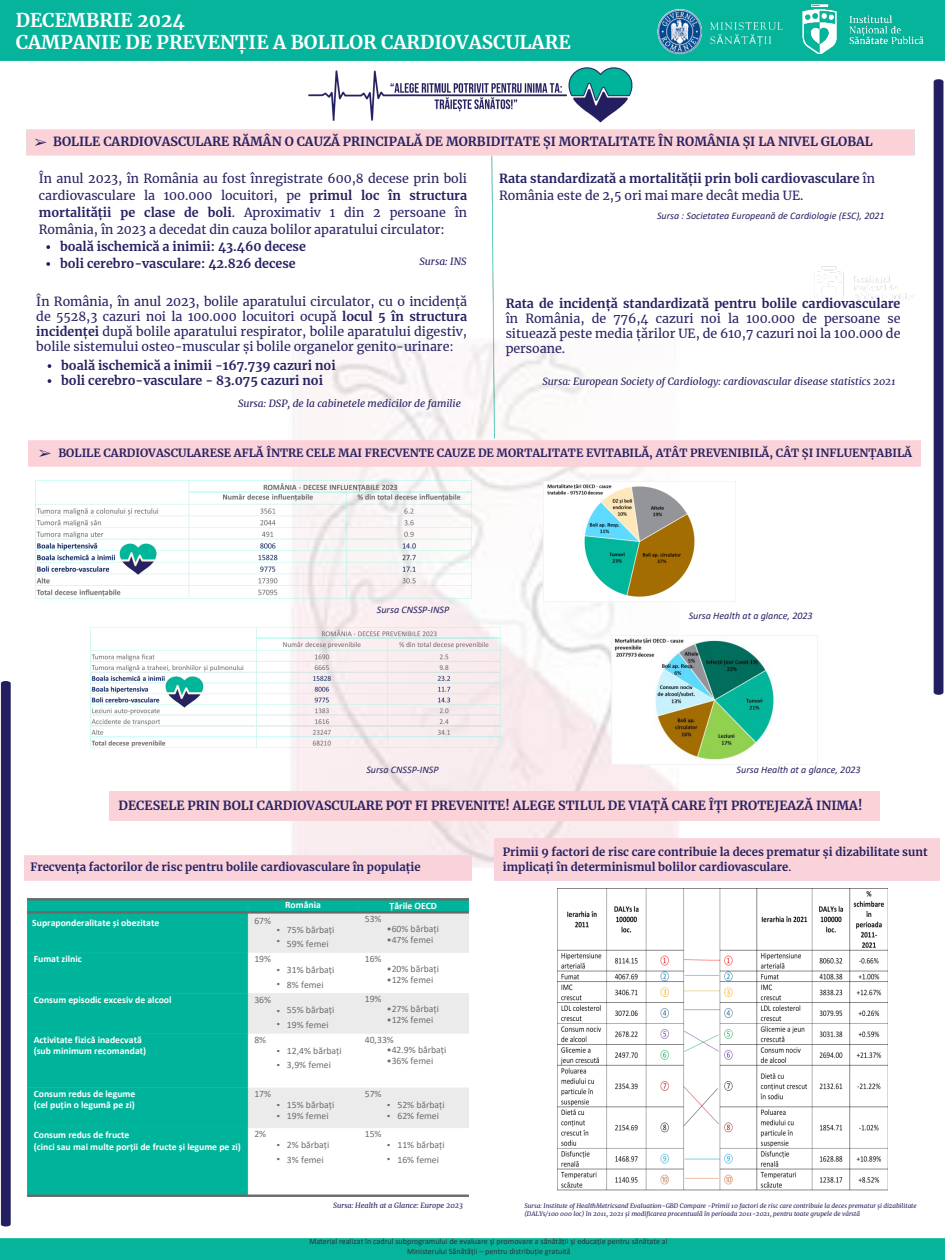
<style>
.page{position:relative;width:945px;height:1260px;background:#fff}
.page>*{position:absolute;margin:0;border:0;box-sizing:border-box;transform-origin:0 0}
.t1{font:700 18.75px/21.9px "Merriweather";color:#fff}
.t2{font:13.75px "Free Serif";color:#262262}
.t3{font:12.5px/15px "Merriweather";color:#262262;text-align:justify}
.t4{font:700 12.5px/16.9px "Merriweather";color:#262262}
.t5{font:700 11.25px/15px "Merriweather";color:#262262}
.t6{font:italic 10px "Calibri";color:#262262}
.t7{font:italic 10px "Merriweather";color:#262262}
.t8{font:9.75px/14.5px "Calibri";color:#6d6d6d}
.t9{font:700 9.75px/10.9px "Calibri";color:#fff}
.t10{font:9.75px/10.9px "IBM Plex Sans";color:#6d6d6d}
.t11{font:8.12px "Calibri";color:#333}
.t12{font:italic 7.25px "Merriweather";color:#262262}
.t13{font:italic 6.25px/7.2px "Merriweather";color:#262262}
.s1{font-family:"Free Serif";font-weight:400;font-size:13.75px}
.s2{font-weight:700}
.s3{font-weight:400}
</style>
<div class="page">
<img style="left:1px;top:0;width:944px;height:1260px">
<img style="left:105px;top:467px;width:758px;height:536px">
<div style="left:29px;top:445px;width:891px;height:22px;background:#fad2d7"></div>
<img style="left:36px;top:480px;width:436px;height:121px">
<img style="left:119px;top:543px;width:38px;height:31px">
<img style="left:91px;top:627px;width:409px;height:125px">
<img style="left:166px;top:677px;width:37px;height:31px">
<img style="left:558px;top:889px;width:330px;height:319px">
<div style="left:25px;top:855px;width:447px;height:26px;background:#fad2da"></div>
<div style="left:495px;top:839px;width:444px;height:42px;background:#fad2da"></div>
<img style="left:307px;top:64px;width:331px;height:59px">
<div style="left:110px;top:791px;width:769px;height:29px;background:#fad2d7"></div>
<img style="left:21px;top:892px;width:454px;height:311px">
<img style="left:20px;top:123px;width:900px;height:322px">
<img style="left:635px;top:2px;width:166px;height:54px">
<img style="left:796px;top:2px;width:132px;height:52px">
<img style="left:543px;top:482px;width:192px;height:120px">
<img style="left:612px;top:636px;width:205px;height:128px">
<svg style="left:46px;top:245px;width:4px;height:4px"></svg>
<svg style="left:46px;top:262px;width:4px;height:4px"></svg>
<svg style="left:48px;top:364px;width:3px;height:4px"></svg>
<svg style="left:48px;top:379px;width:3px;height:4px"></svg>
<p class="t1" style="left:16px;top:9px;width:556px">DECEMBRIE 2024<br>CAMPANIE DE PREVENȚIE A BOLILOR CARDIOVASCULARE</p>
<h6 class="t4" style="left:35px;top:133px;width:840px"><span class="s1">➢</span> BOLILE CARDIOVASCULARE RĂMÂN O CAUZĂ PRINCIPALĂ DE MORBIDITATE ȘI MORTALITATE ÎN ROMÂNIA ȘI LA NIVEL GLOBAL</h6>
<h6 class="t3" style="left:39px;top:170px;width:430px;line-height:16.9px">În anul 2023, în România au fost înregistrate 600,8 decese prin boli cardiovasculare la 100.000 locuitori, pe <span class="s2">primul loc în structura mortalității pe clase de boli</span>. Aproximativ</h6>
<p class="t3" style="left:330px;top:205px;width:139px">1 din 2 persoane în</p>
<p class="t3" style="left:39px;top:222px;width:408px">România, în 2023 a decedat din cauza bolilor aparatului circulator:</p>
<p class="t4" style="left:60px;top:238px;width:247px">boală ischemică a inimii: 43.460 decese</p>
<p class="t4" style="left:60px;top:255px;width:237px">boli cerebro-vasculare: 42.826 decese</p>
<h6 class="t3" style="left:36px;top:294px;width:432px">În România, în anul 2023, bolile aparatului circulator, cu o incidență de 5528,3 cazuri noi la 100.000 locuitori ocupă <span class="s2">locul 5 în structura incidenței</span> după bolile aparatului respirator, bolile aparatului digestiv,</h6>
<h6 class="t3" style="left:36px;top:339px;width:419px">bolile sistemului osteo-muscular și bolile organelor genito-urinare:</h6>
<p class="t4" style="left:61px;top:357px;width:276px">boală ischemică a inimii -167.739 cazuri noi</p>
<h6 class="t4" style="left:61px;top:372px;width:263px">boli cerebro-vasculare - 83.075 cazuri noi</h6>
<h6 class="t7" style="left:419px;top:255px;width:49px">Sursa: INS</h6>
<h6 class="t7" style="left:238px;top:397px;width:225px">Sursa: DSP, de la cabinetele medicilor de familie</h6>
<p class="t4" style="left:499px;top:170px;width:377px">Rata standardizată a mortalității prin boli cardiovasculare <span class="s3">în<br>România este de 2,5 ori mai mare decât media UE.</span></p>
<p class="t6" style="left:657px;top:211px;width:229px">Sursa : Societatea Europeană de Cardiologie (ESC), 2021</p>
<p class="t3" style="left:506px;top:296px;width:396px"><span class="s2">Rata de incidență standardizată pentru bolile cardiovasculare </span>în România, de 776,4 cazuri noi la 100.000 de persoane se situează peste media țărilor UE, de 610,7 cazuri noi la 100.000 de</p>
<p class="t3" style="left:506px;top:341px;width:61px">persoane.</p>
<h6 class="t7" style="left:542px;top:375px;width:355px">Sursa: European Society of Cardiology: cardiovascular disease statistics 2021</h6>
<h6 class="t5" style="left:58px;top:445px;width:855px">BOLILE CARDIOVASCULARESE AFLĂ ÎNTRE CELE MAI FRECVENTE CAUZE DE MORTALITATE EVITABILĂ, ATÂT PREVENIBILĂ, CÂT ȘI INFLUENȚABILĂ</h6>
<h6 class="t2" style="left:39px;top:445px;width:14px">➢</h6>
<h6 class="t6" style="left:377px;top:605px;width:74px">Sursa CNSSP-INSP</h6>
<h6 class="t6" style="left:366px;top:765px;width:74px">Sursa CNSSP-INSP</h6>
<h6 class="t6" style="left:689px;top:611px;width:126px">Sursa Health at a glance, 2023</h6>
<p class="t6" style="left:737px;top:765px;width:126px">Sursa Health at a glance, 2023</p>
<p class="t4" style="left:119px;top:797px;width:745px">DECESELE PRIN BOLI CARDIOVASCULARE POT FI PREVENITE! ALEGE STILUL DE VIAȚĂ CARE ÎȚI PROTEJEAZĂ INIMA!</p>
<h5 class="t5" style="left:30px;top:860px;width:392px">Frecvența factorilor de risc pentru bolile cardiovasculare în populație</h5>
<p class="t9" style="left:32px;top:918px;width:129px">Supraponderalitate și obezitate</p>
<h2 class="t9" style="left:34px;top:954px;width:50px">Fumat zilnic</h2>
<p class="t9" style="left:34px;top:995px;width:139px">Consum episodic excesiv de alcool</p>
<p class="t9" style="left:34px;top:1035px;width:114px">Activitate fizică inadecvată (sub minimum recomandat)</p>
<p class="t9" style="left:34px;top:1089px;width:103px">Consum redus de legume (cel puțin o legumă pe zi)</p>
<p class="t9" style="left:34px;top:1130px;width:209px;line-height:11.4px">Consum redus de fructe<br>(cinci sau mai multe porții de fructe și legume pe zi)</p>
<h5 class="t9" style="left:285px;top:900px;width:37px">România</h5>
<h5 class="t8" style="left:287px;top:923px;width:49px">75% bărbați<br>59% femei</h5>
<h5 class="t8" style="left:287px;top:963px;width:49px">31% bărbați<br>8% femei</h5>
<h5 class="t8" style="left:287px;top:1004px;width:49px">55% bărbați<br>19% femei</h5>
<h5 class="t8" style="left:287px;top:1044px;width:56px">12,4% bărbați<br>3,9% femei</h5>
<h4 class="t8" style="left:254px;top:914px;width:18px">67%</h4>
<p class="t8" style="left:254px;top:953px;width:18px">19%</p>
<h3 class="t8" style="left:254px;top:993px;width:18px">36%</h3>
<h6 class="t10" style="left:276px;top:924px;width:5px">• •</h6>
<h6 class="t10" style="left:276px;top:964px;width:5px">•</h6>
<p class="t10" style="left:276px;top:978px;width:5px">•</p>
<p class="t10" style="left:276px;top:1005px;width:5px">•</p>
<h6 class="t10" style="left:276px;top:1018px;width:5px">•</h6>
<p class="t10" style="left:276px;top:1045px;width:5px">•</p>
<p class="t10" style="left:276px;top:1058px;width:5px">•</p>
<p class="t10" style="left:276px;top:1099px;width:5px">• •</p>
<p class="t10" style="left:276px;top:1138px;width:5px;line-height:13.6px">• •</p>
<h2 class="t8" style="left:254px;top:1033px;width:13px">8%</h2>
<p class="t8" style="left:254px;top:1087px;width:18px">17%</p>
<p class="t8" style="left:287px;top:1100px;width:49px;line-height:10.9px">15% bărbați<br>19% femei</p>
<h5 class="t8" style="left:287px;top:1139px;width:44px">2% bărbați<br>3% femei</h5>
<p class="t8" style="left:254px;top:1128px;width:13px">2%</p>
<p class="t8" style="left:365px;top:913px;width:18px">53%</p>
<p class="t9" style="left:390px;top:901px;width:49px">Țările OECD</p>
<h6 class="t8" style="left:387px;top:922px;width:54px">•60% bărbați</h6>
<h6 class="t8" style="left:387px;top:933px;width:48px">•47% femei</h6>
<h6 class="t8" style="left:365px;top:952px;width:18px">16%</h6>
<h6 class="t8" style="left:387px;top:962px;width:54px">•20% bărbați</h6>
<h6 class="t8" style="left:387px;top:973px;width:48px">•12% femei</h6>
<h6 class="t8" style="left:365px;top:993px;width:18px">19%</h6>
<p class="t8" style="left:387px;top:1003px;width:54px">•27% bărbați</p>
<p class="t8" style="left:387px;top:1013px;width:48px">•12% femei</p>
<p class="t8" style="left:365px;top:1033px;width:31px">40,33%</p>
<h6 class="t8" style="left:387px;top:1043px;width:61px">•42.9% bărbați</h6>
<h6 class="t8" style="left:387px;top:1054px;width:48px">•36% femei</h6>
<h6 class="t8" style="left:365px;top:1087px;width:18px">57%</h6>
<p class="t8" style="left:365px;top:1128px;width:18px">15%</p>
<h6 class="t8" style="left:397px;top:1100px;width:49px;line-height:10.9px">52% bărbați<br>62% femei</h6>
<h6 class="t8" style="left:397px;top:1139px;width:49px">11% bărbați<br>16% femei</h6>
<p class="t10" style="left:387px;top:1099px;width:5px">• •</p>
<p class="t10" style="left:387px;top:1138px;width:5px;line-height:13.6px">• •</p>
<h5 class="t5" style="left:503px;top:845px;width:426px">Primii 9 factori de risc care contribuie la deces prematur și dizabilitate sunt implicați în determinismul bolilor cardiovasculare<span class="s3">.</span></h5>
<p class="t12" style="left:333px;top:1200px;width:131px">Sursa: Health at a Glance: Europe 2023</p>
<p class="t13" style="left:524px;top:1202px;width:394px">Sursa: Institute of HealthMetricsand Evaluation-GBD Compare -Primii 10 factori de risc care contribuie la deces prematur și dizabilitate (DALYs/100 000 loc) în 2011, 2021 și modificarea procentuală în perioada 2011-2021, pentru toate grupele de vârstă</p>
<h6 class="t11" style="left:309px;top:1238px;width:360px">Material realizat în cadrul subprogramului de evaluare şi promovare a sănătății şi educație pentru sănătate al</h6>
<h6 class="t11" style="left:407px;top:1248px;width:165px">Ministerului Sănătății – pentru distribuție gratuită</h6>
</div>
